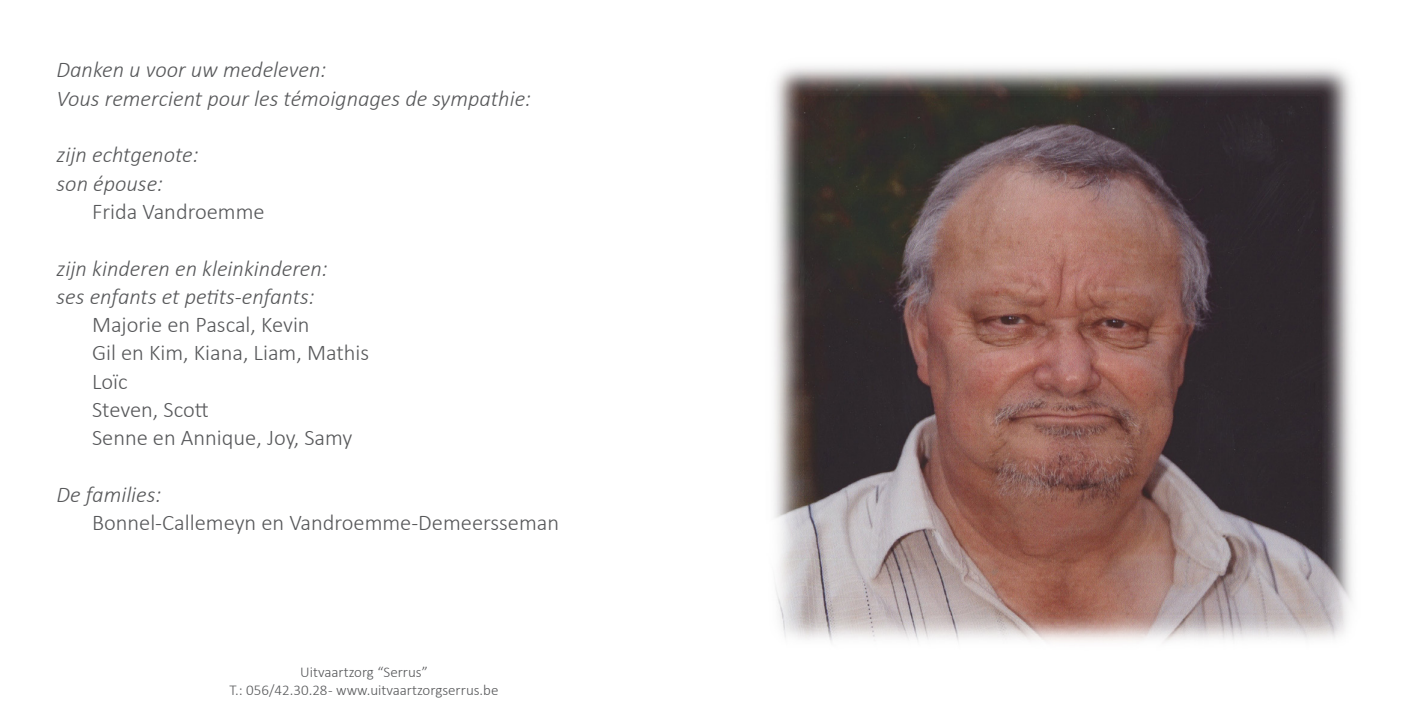
<style>
.page{position:relative;width:1418px;height:709px;background:#fff}
.page>*{position:absolute;margin:0;border:0;box-sizing:border-box;transform-origin:0 0}
.t1{font:italic 300 22.5px "Calibri";color:#57585a}
.t2{font:300 22.5px "Calibri";color:#57585a}
.t3{font:300 15px "Calibri";color:#57585a}
</style>
<div class="page">
<img style="left:774px;top:66px;width:579px;height:577px">
<p class="t1" style="left:57px;top:56px;width:271px">Danken u voor uw medeleven:</p>
<p class="t1" style="left:57px;top:84px;width:476px">Vous remercient pour les témoignages de sympathie:</p>
<p class="t1" style="left:57px;top:141px;width:144px">zijn echtgenote:</p>
<p class="t1" style="left:57px;top:169px;width:108px">son épouse:</p>
<p class="t2" style="left:92px;top:197px;width:174px">Frida Vandroemme</p>
<p class="t1" style="left:57px;top:254px;width:273px">zijn kinderen en kleinkinderen:</p>
<p class="t1" style="left:57px;top:282px;width:260px">ses enfants et petits-enfants:</p>
<p class="t2" style="left:92px;top:311px;width:219px">Majorie en Pascal, Kevin</p>
<p class="t2" style="left:92px;top:339px;width:279px">Gil en Kim, Kiana, Liam, Mathis</p>
<p class="t2" style="left:92px;top:367px;width:37px">Loïc</p>
<p class="t2" style="left:92px;top:395px;width:118px">Steven, Scott</p>
<p class="t2" style="left:92px;top:424px;width:262px">Senne en Annique, Joy, Samy</p>
<p class="t1" style="left:57px;top:480px;width:106px">De families:</p>
<p class="t2" style="left:92px;top:509px;width:468px">Bonnel-Callemeyn en Vandroemme-Demeersseman</p>
<p class="t3" style="left:300px;top:662px;width:129px">Uitvaartzorg “Serrus”</p>
<p class="t3" style="left:230px;top:680px;width:270px">T.: 056/42.30.28 - www.uitvaartzorgserrus.be</p>
</div>
